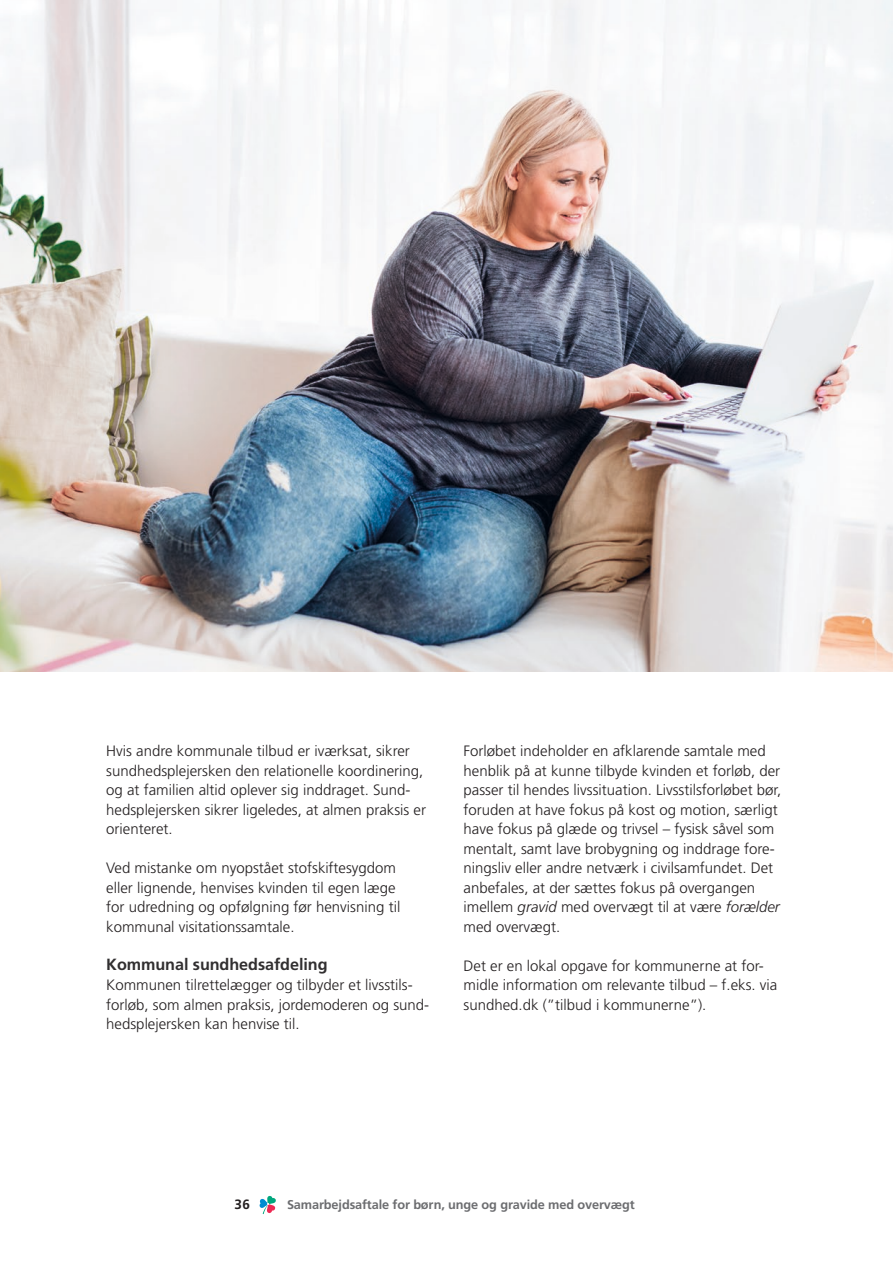
<style>
.page{position:relative;width:893px;height:1263px;background:#fff}
.page>*{position:absolute;margin:0;border:0;box-sizing:border-box;transform-origin:0 0}
.t1{font:700 16.2px "Frutiger LT Pro";letter-spacing:-.005em;color:#312f30}
.t2{font:300 15px/19.5px "Frutiger LT Pro";color:#231f20}
.t3{font:700 13.5px "Frutiger LT Pro";color:#231f20}
.t4{font:12.75px "Frutiger LT Pro Bold 3";letter-spacing:-.01em;color:#6c6d70}
.s1{font-style:italic}
</style>
<div class="page">
<img style="left:0;top:0;width:893px;height:672px">
<svg style="left:259px;top:1196px;width:17px;height:18px"></svg>
<p class="t2" style="left:106px;top:741px;width:321px">Hvis andre kommunale tilbud er iværksat, sikrer sundhedsplejersken den relationelle koordinering, og at familien altid oplever sig inddraget. Sund&shy;hedsplejersken sikrer ligeledes, at almen praksis er orienteret.</p>
<p class="t2" style="left:106px;top:858px;width:295px">Ved mistanke om nyopstået stofskiftesygdom eller lignende, henvises kvinden til egen læge for udredning og opfølgning før henvisning til kommunal visitationssamtale.</p>
<h3 class="t1" style="left:106px;top:954px;width:223px">Kommunal sundhedsafdeling</h3>
<p class="t2" style="left:106px;top:975px;width:324px">Kommunen tilrettelægger og tilbyder et livsstils&shy;forløb, som almen praksis, jordemoderen og sund&shy;hedsplejersken kan henvise til.</p>
<p class="t2" style="left:463px;top:741px;width:319px">Forløbet indeholder en afklarende samtale med henblik på at kunne tilbyde kvinden et forløb, der passer til hendes livssituation. Livsstilsforløbet bør, foruden at have fokus på kost og motion, særligt have fokus på glæde og trivsel – fysisk såvel som mentalt, samt lave brobygning og inddrage fore&shy;ningsliv eller andre netværk i civilsamfundet. Det anbefales, at der sættes fokus på overgangen imellem <span class="s1">gravid</span> med overvægt til at være <span class="s1">forælder </span>med overvægt.</p>
<p class="t2" style="left:463px;top:956px;width:315px">Det er en lokal opgave for kommunerne at for&shy;midle information om relevante tilbud – f.eks. via sundhed.dk (”tilbud i kommunerne”).</p>
<p class="t3" style="left:235px;top:1196px;width:17px">36</p>
<p class="t4" style="left:287px;top:1197px;width:349px">Samarbejdsaftale for børn, unge og gravide med overvægt</p>
</div>
